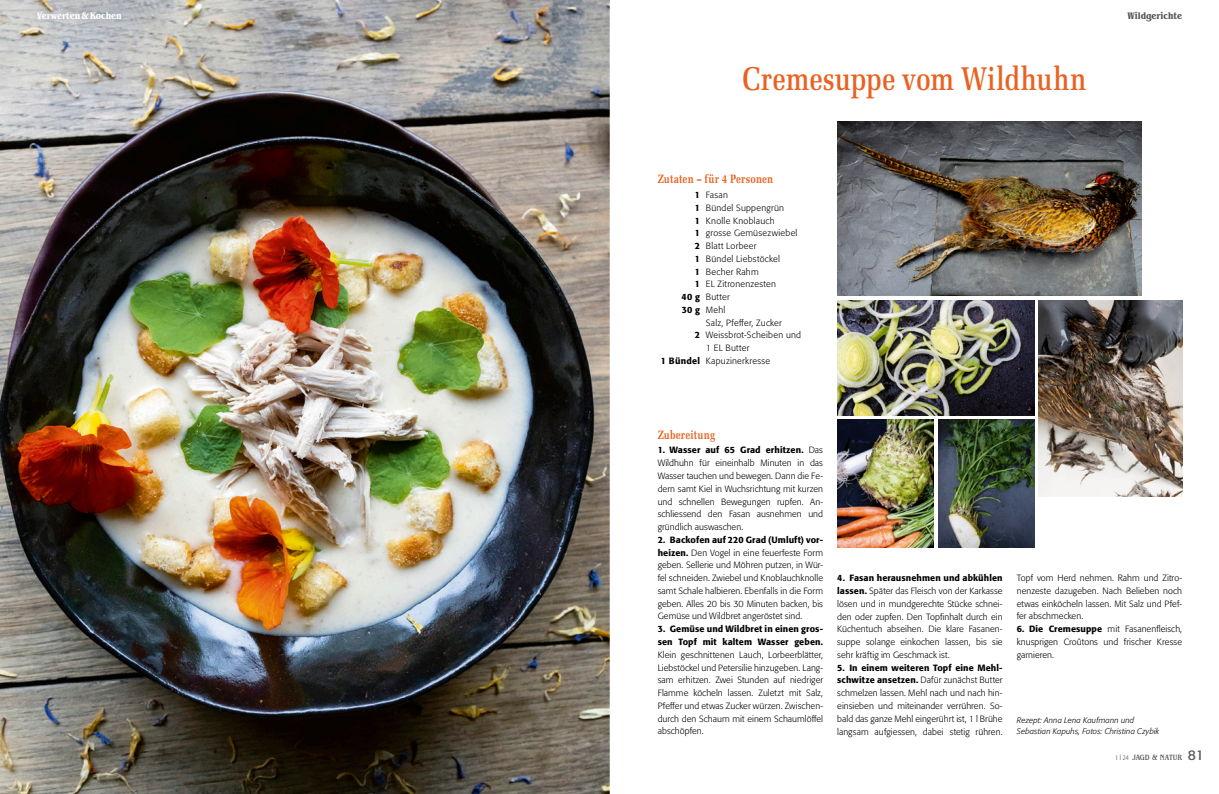
<style>
.page{position:relative;width:1219px;height:794px;background:#fff}
.page>*{position:absolute;margin:0;border:0;box-sizing:border-box;transform-origin:0 0}
.t1{font:500 34px "Latino URW";color:#e96221;scale:.8 1}
.t2{font:700 12.5px "Latino URW";letter-spacing:.01em;color:#e96221;scale:.8 1}
.t3{font:700 condensed 10px "Benguiat Std";color:#fff}
.t4{font:700 condensed 10px "Benguiat Std";color:#555554}
.t5{font:300 9px/12.8px "Formata";letter-spacing:.015em;color:#000;text-align:justify}
.t6{font:italic 300 8px/11px "Formata";letter-spacing:.015em;color:#000}
.t7{font:500 condensed 8px "Benguiat Std";color:#555554}
.s1{font-weight:500}
.s2{font-family:"Formata";font-weight:300;font-size:7px}
.s3{font-family:"Formata";font-weight:400;font-stretch:normal;font-size:14px}
</style>
<div class="page">
<img style="left:0;top:0;width:609px;height:794px">
<img style="left:609px;top:0;width:1px;height:794px">
<img style="left:837px;top:121px;width:304px;height:175px">
<img style="left:1039px;top:300px;width:143px;height:196px">
<img style="left:837px;top:300px;width:198px;height:115px">
<img style="left:837px;top:419px;width:97px;height:128px">
<img style="left:938px;top:419px;width:97px;height:128px">
<p class="t3" style="left:37px;top:10px;width:86px">Verwerten&amp;Kochen</p>
<p class="t1" style="left:742px;top:58px;width:432px">Cremesuppe vom Wildhuhn</p>
<p class="t2" style="left:658px;top:171px;width:146px">Zutaten – für 4 Personen</p>
<p class="t5" style="left:695px;top:188px;width:35px"><span class="s1">1</span> Fasan</p>
<p class="t5" style="left:695px;top:201px;width:91px"><span class="s1">1</span> Bündel Suppengrün</p>
<p class="t5" style="left:695px;top:214px;width:81px"><span class="s1">1</span> Knolle Knoblauch</p>
<p class="t5" style="left:695px;top:227px;width:104px"><span class="s1">1</span> grosse Gemüsezwiebel</p>
<p class="t5" style="left:695px;top:239px;width:63px"><span class="s1">2</span> Blatt Lorbeer</p>
<p class="t5" style="left:695px;top:252px;width:87px"><span class="s1">1</span> Bündel Liebstöckel</p>
<p class="t5" style="left:695px;top:265px;width:65px"><span class="s1">1</span> Becher Rahm</p>
<p class="t5" style="left:695px;top:278px;width:83px"><span class="s1">1</span> EL Zitronenzesten</p>
<p class="t5" style="left:682px;top:291px;width:50px"><span class="s1">40 g</span> Butter</p>
<p class="t5" style="left:682px;top:303px;width:45px"><span class="s1">30 g</span> Mehl</p>
<p class="t5" style="left:706px;top:316px;width:78px">Salz, Pfeffer, Zucker</p>
<p class="t5" style="left:695px;top:329px;width:108px"><span class="s1">2</span> Weissbrot-Scheiben und</p>
<p class="t5" style="left:706px;top:342px;width:45px">1 EL Butter</p>
<p class="t5" style="left:661px;top:354px;width:111px"><span class="s1">1 Bündel</span> Kapuzinerkresse</p>
<p class="t4" style="left:1127px;top:10px;width:56px">Wildgerichte</p>
<p class="t2" style="left:658px;top:427px;width:74px">Zubereitung</p>
<p class="t5" style="left:658px;top:444px;width:167px"><span class="s1">1. Wasser auf 65 Grad erhitzen.</span> Das Wildhuhn für eineinhalb Minuten in das Wasser tauchen und bewegen. Dann die Fe&shy;dern samt Kiel in Wuchsrichtung mit kurzen und schnellen Bewegungen rupfen. An&shy;schliessend den Fasan ausnehmen und gründlich auswaschen.</p>
<p class="t5" style="left:658px;top:533px;width:167px"><span class="s1">2. Backofen auf 220 Grad (Umluft) vor&shy;heizen.</span> Den Vogel in eine feuerfeste Form geben. Sellerie und Möhren putzen, in Wür&shy;fel schneiden. Zwiebel und Knoblauchknolle samt Schale halbieren. Ebenfalls in die Form geben. Alles 20 bis 30 Minuten backen, bis Gemüse und Wildbret angeröstet sind.</p>
<p class="t5" style="left:658px;top:623px;width:167px"><span class="s1">3. Gemüse und Wildbret in einen gros&shy;sen Topf mit kaltem Wasser geben.<br></span>Klein geschnittenen Lauch, Lorbeerblätter, Liebstöckel und Petersilie hinzugeben. Lang&shy;sam erhitzen. Zwei Stunden auf niedriger Flamme köcheln lassen. Zuletzt mit Salz, Pfeffer und etwas Zucker würzen. Zwischen&shy;durch den Schaum mit einem Schaumlöffel abschöpfen.</p>
<p class="t5" style="left:837px;top:572px;width:167px"><span class="s1">4. Fasan herausnehmen und abkühlen lassen.</span> Später das Fleisch von der Karkasse lösen und in mundgerechte Stücke schnei&shy;den oder zupfen. Den Topfinhalt durch ein Küchentuch abseihen. Die klare Fasanen&shy;suppe solange einkochen lassen, bis sie sehr kräftig im Geschmack ist.</p>
<p class="t5" style="left:837px;top:661px;width:167px"><span class="s1">5. In einem weiteren Topf eine Mehl&shy;schwitze ansetzen.</span> Dafür zunächst Butter schmelzen lassen. Mehl nach und nach hin&shy;einsieben und miteinander verrühren. So&shy;bald das ganze Mehl eingerührt ist, 1 l Brühe langsam aufgiessen, dabei stetig rühren.</p>
<p class="t5" style="left:1017px;top:571px;width:167px">Topf vom Herd nehmen. Rahm und Zitro&shy;nenzeste dazugeben. Nach Belieben noch etwas einköcheln lassen. Mit Salz und Pfef&shy;fer abschmecken.</p>
<p class="t5" style="left:1017px;top:623px;width:167px"><span class="s1">6. Die Cremesuppe</span> mit Fasanenfleisch, knusprigen Croûtons und frischer Kresse garnieren.</p>
<p class="t6" style="left:1017px;top:715px;width:144px">Rezept: Anna Lena Kaufmann und<br>Sebastian Kapuhs, Fotos: Christina Czybik</p>
<p class="t7" style="left:1115px;top:753px;width:90px"><span class="s2">1 l 24</span> JAGD &amp; NATUR <span class="s3">81</span></p>
</div>
